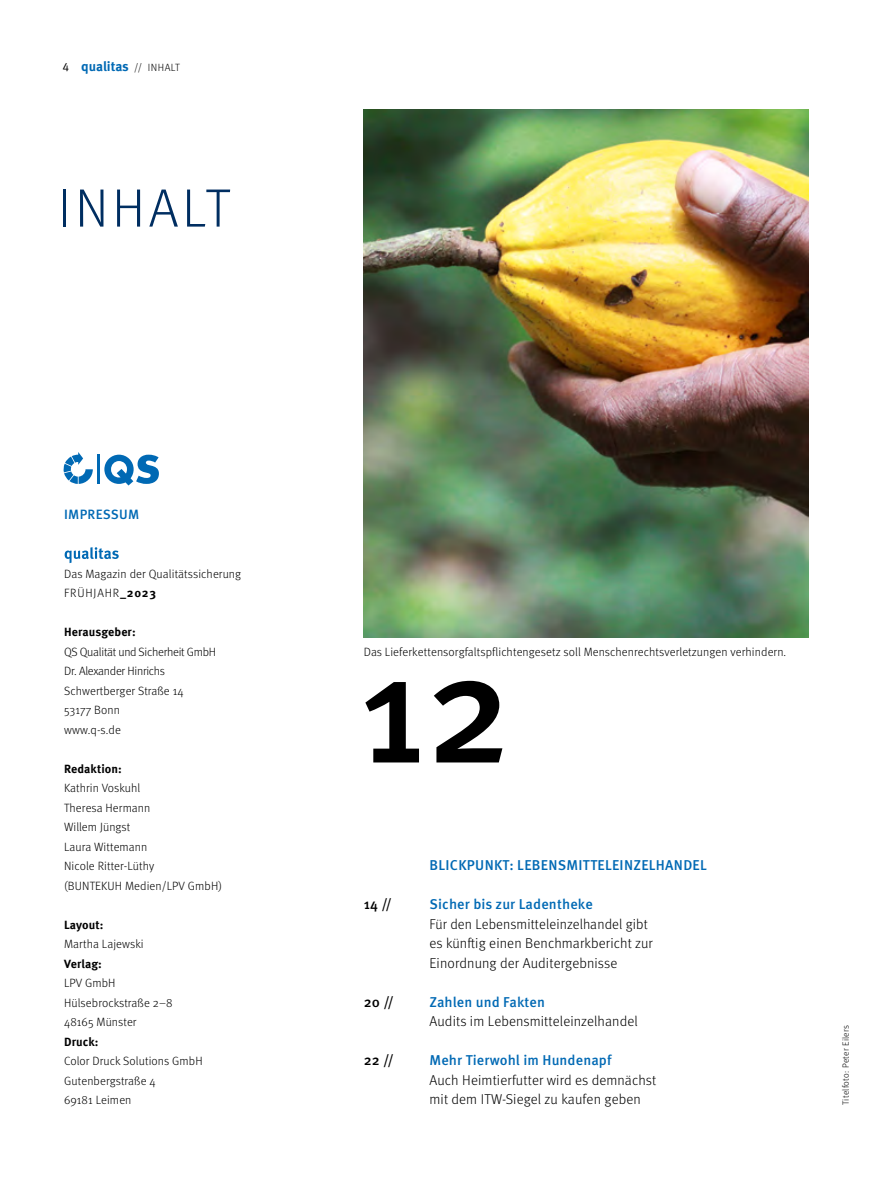
<style>
.page{position:relative;width:893px;height:1191px;background:#fff}
.page>*{position:absolute;margin:0;border:0;box-sizing:border-box;transform-origin:0 0}
.t1{font:500 155.55px "Meta Pro";color:#000}
.t2{font:300 54px "Meta Pro";letter-spacing:.07em;color:#002e61}
.t3{font:300 14.25px/19.5px "Meta Pro";letter-spacing:.01em;color:#000}
.t4{font:500 14.25px "Meta Pro";letter-spacing:.01em;color:#0069b4}
.t5{font:500 14.25px "Meta Pro";color:#000}
.t6{font:700 13.5px "Meta OT";color:#0069b4}
.t7{font:500 13.5px "Meta Pro";letter-spacing:.02em;color:#0069b4}
.t8{font:300 12px/19.5px "Meta Pro";letter-spacing:.01em;color:#000}
.t9{font:300 12px/19.5px "Meta Pro";letter-spacing:-.02em;color:#000}
.t10{font:700 12px "Meta Pro";letter-spacing:.01em;color:#000}
.t11{font:300 9px "Meta Pro";letter-spacing:.03em;color:#000}
.s1{font-family:"Meta Pro Norm";font-weight:400;font-size:12px;color:#000}
.s2{font-family:"Meta Pro";font-weight:300;font-size:10.5px;color:#000}
.s3{font-weight:700}
</style>
<div class="page">
<img style="left:364px;top:110px;width:444px;height:528px">
<svg style="left:65px;top:547px;width:54px;height:16px"></svg>
<hr style="left:97px;top:454px;width:3px;height:30px;background:#0069b4">
<svg style="left:104px;top:454px;width:55px;height:31px"></svg>
<svg style="left:64px;top:452px;width:29px;height:32px"></svg>
<p class="t6" style="left:62px;top:58px;width:119px"><span class="s1">4</span> qualitas <span class="s2">// INHALT</span></p>
<h2 class="t2" style="left:59px;top:169px;width:173px">INHALT</h2>
<p class="t7" style="left:64px;top:504px;width:77px">IMPRESSUM</p>
<p class="t8" style="left:64px;top:563px;width:179px">Das Magazin der Qualitätssicherung<br>FRÜHJAHR<span class="s3">_2023</span></p>
<p class="t10" style="left:64px;top:622px;width:73px">Herausgeber:</p>
<p class="t9" style="left:64px;top:641px;width:154px">QS Qualität und Sicherheit GmbH<br>Dr. Alexander Hinrichs<br>Schwertberger Straße 14<br>53177 Bonn<br>www.q-s.de</p>
<p class="t10" style="left:64px;top:759px;width:59px">Redaktion:</p>
<p class="t8" style="left:64px;top:778px;width:160px">Kathrin Voskuhl<br>Theresa Hermann<br>Willem Jüngst<br>Laura Wittemann<br>Nicole Ritter-Lüthy<br>(BUNTEKUH Medien/LPV GmbH)</p>
<p class="t10" style="left:64px;top:915px;width:41px">Layout:</p>
<p class="t8" style="left:64px;top:934px;width:81px">Martha Lajewski</p>
<p class="t10" style="left:64px;top:954px;width:39px">Verlag:</p>
<p class="t8" style="left:64px;top:973px;width:110px">LPV GmbH<br>Hülsebrockstraße 2–8<br>48165 Münster</p>
<p class="t10" style="left:64px;top:1032px;width:36px">Druck:</p>
<p class="t8" style="left:64px;top:1051px;width:140px">Color Druck Solutions GmbH<br>Gutenbergstraße 4<br>69181 Leimen</p>
<p class="t8" style="left:364px;top:641px;width:424px">Das Lieferkettensorgfaltspflichtengesetz soll Menschenrechtsverletzungen verhindern.</p>
<h1 class="t1" style="left:358px;top:588px;width:156px">12</h1>
<p class="t5" style="left:364px;top:893px;width:30px">14 //</p>
<p class="t5" style="left:364px;top:991px;width:32px">20 //</p>
<p class="t5" style="left:364px;top:1049px;width:32px">22 //</p>
<p class="t4" style="left:430px;top:854px;width:279px">BLICKPUNKT: LEBENSMITTELEINZELHANDEL</p>
<p class="t4" style="left:429px;top:893px;width:165px">Sicher bis zur Ladentheke</p>
<p class="t3" style="left:429px;top:913px;width:225px">Für den Lebensmitteleinzelhandel gibt es künftig einen Benchmarkbericht zur<br>Einordnung der Auditergebnisse</p>
<p class="t4" style="left:429px;top:991px;width:117px">Zahlen und Fakten</p>
<p class="t3" style="left:429px;top:1011px;width:210px">Audits im Lebensmitteleinzelhandel</p>
<p class="t4" style="left:429px;top:1049px;width:184px">Mehr Tierwohl im Hundenapf</p>
<p class="t3" style="left:429px;top:1069px;width:228px">Auch Heimtierfutter wird es demnächst mit dem ITW-Siegel zu kaufen geben</p>
<p class="t11" style="left:839px;top:1105px;width:81px;rotate:-90deg">Titelfoto: Peter Eilers</p>
</div>
